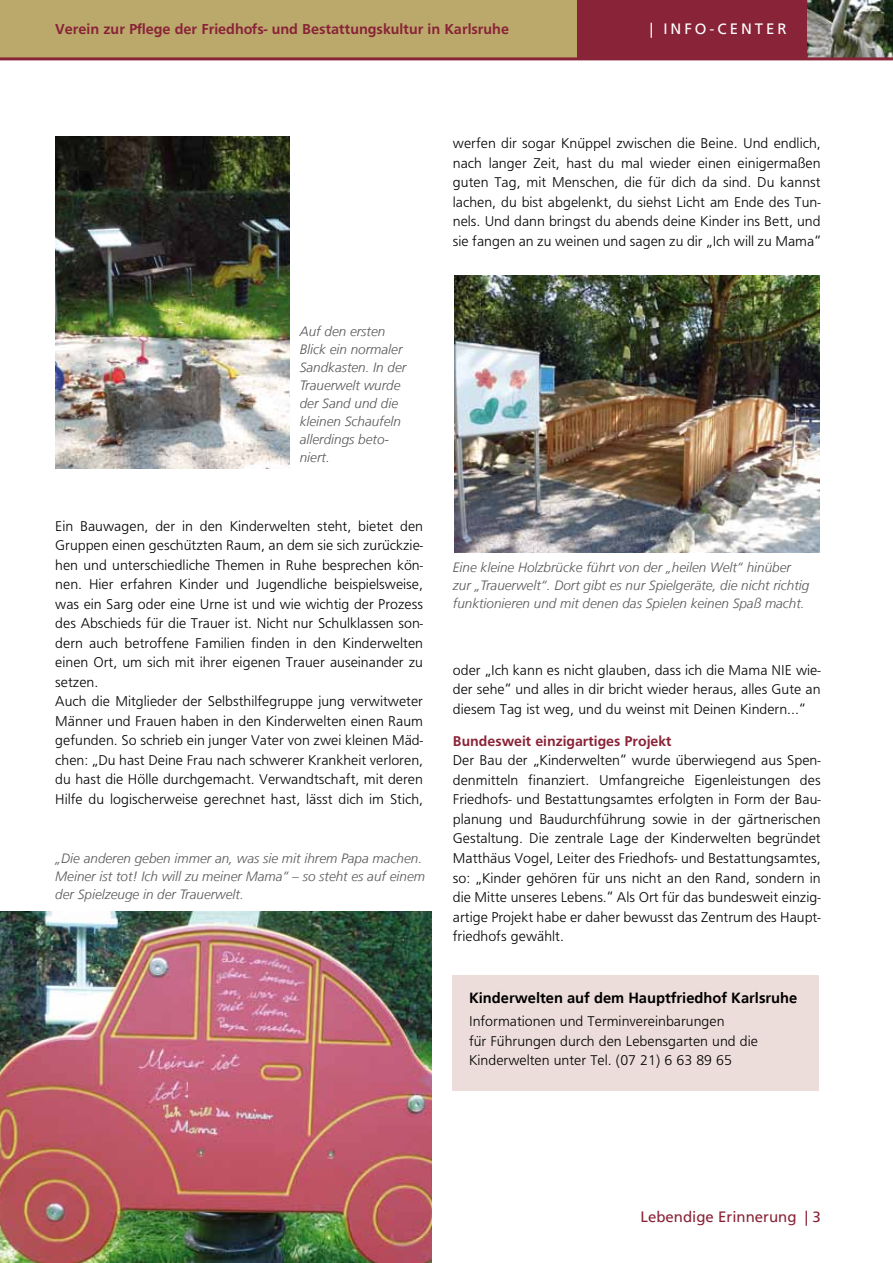
<style>
.page{position:relative;width:893px;height:1263px;background:#fff}
.page>*{position:absolute;margin:0;border:0;box-sizing:border-box;transform-origin:0 0}
.t1{font:700 15px "Frutiger";color:#892337}
.t2{font:15px "Frutiger LT";color:#892337}
.t3{font:15px "Frutiger LT";letter-spacing:.2em;color:#fff}
.t4{font:14.7px/19.5px "Frutiger";color:#000;text-align:justify}
.t5{font:700 14.7px "Frutiger LT";color:#000}
.t6{font:700 14.7px "Frutiger";color:#892337}
.t7{font:italic 300 13.5px/18px "Frutiger LT";color:#58585a}
</style>
<div class="page">
<div style="left:0;top:0;width:863px;height:58px;background:#bba96c"></div>
<img style="left:807px;top:0;width:86px;height:57px">
<hr style="left:0;top:57px;width:893px;height:3px;background:#892337">
<div style="left:578px;top:0;width:229px;height:58px;background:#892337"></div>
<img style="left:0;top:911px;width:432px;height:352px">
<img style="left:454px;top:275px;width:365px;height:278px">
<img style="left:55px;top:136px;width:235px;height:332px">
<div style="left:453px;top:975px;width:366px;height:116px;background:#ecddda"></div>
<p class="t1" style="left:55px;top:20px;width:455px">Verein zur Pflege der Friedhofs- und Bestattungskultur in Karlsruhe</p>
<p class="t3" style="left:650px;top:20px;width:138px">| INFO-CENTER</p>
<p class="t4" style="left:453px;top:133px;width:369px">werfen dir sogar Knüppel zwischen die Beine. Und endlich, nach langer Zeit, hast du mal wieder einen einigermaßen guten Tag, mit Menschen, die für dich da sind. Du kannst lachen, du bist abgelenkt, du siehst Licht am Ende des Tun&shy;nels. Und dann bringst du abends deine Kinder ins Bett, und sie fangen an zu weinen und sagen zu dir „Ich will zu Mama“</p>
<p class="t7" style="left:300px;top:322px;width:108px">Auf den ersten<br>Blick ein normaler<br>Sandkasten. In der<br>Trauerwelt wurde der Sand und die kleinen Schaufeln allerdings beto&shy;niert.</p>
<p class="t4" style="left:55px;top:516px;width:369px;text-align:left">Ein Bauwagen, der in den Kinderwelten steht, bietet den Gruppen einen geschützten Raum, an dem sie sich zurückzie&shy;hen und unterschiedliche Themen in Ruhe besprechen kön&shy;nen. Hier erfahren Kinder und Jugendliche beispielsweise, was ein Sarg oder eine Urne ist und wie wichtig der Prozess des Abschieds für die Trauer ist. Nicht nur Schulklassen son&shy;dern auch betroffene Familien finden in den Kinderwelten einen Ort, um sich mit ihrer eigenen Trauer auseinander zu setzen.<br>Auch die Mitglieder der Selbsthilfegruppe jung verwitweter Männer und Frauen haben in den Kinderwelten einen Raum gefunden. So schrieb ein junger Vater von zwei kleinen Mäd&shy;chen: „Du hast Deine Frau nach schwerer Krankheit verloren, du hast die Hölle durchgemacht. Verwandtschaft, mit deren Hilfe du logischerweise gerechnet hast, lässt dich im Stich,</p>
<p class="t7" style="left:55px;top:849px;width:371px">„Die anderen geben immer an, was sie mit ihrem Papa machen.<br>Meiner ist tot! Ich will zu meiner Mama“ – so steht es auf einem der Spielzeuge in der Trauerwelt.</p>
<p class="t7" style="left:453px;top:559px;width:358px">Eine kleine Holzbrücke führt von der „heilen Welt“ hinüber zur „Trauerwelt“. Dort gibt es nur Spielgeräte, die nicht richtig funktionieren und mit denen das Spielen keinen Spaß macht.</p>
<p class="t4" style="left:453px;top:660px;width:369px">oder „Ich kann es nicht glauben, dass ich die Mama NIE wie&shy;der sehe“ und alles in dir bricht wieder heraus, alles Gute an diesem Tag ist weg, und du weinst mit Deinen Kindern...“</p>
<p class="t6" style="left:453px;top:732px;width:220px">Bundesweit einzigartiges Projekt</p>
<p class="t4" style="left:453px;top:751px;width:369px">Der Bau der „Kinderwelten“ wurde überwiegend aus Spen&shy;denmitteln finanziert. Umfangreiche Eigenleistungen des Friedhofs- und Bestattungsamtes erfolgten in Form der Bau&shy;planung und Baudurchführung sowie in der gärtnerischen Gestaltung. Die zentrale Lage der Kinderwelten begründet Matthäus Vogel, Leiter des Friedhofs- und Bestattungsamtes, so: „Kinder gehören für uns nicht an den Rand, sondern in die Mitte unseres Lebens.“ Als Ort für das bundesweit einzig&shy;artige Projekt habe er daher bewusst das Zentrum des Haupt&shy;friedhofs gewählt.</p>
<p class="t5" style="left:469px;top:989px;width:330px">Kinderwelten auf dem Hauptfriedhof Karlsruhe</p>
<p class="t4" style="left:469px;top:1012px;width:290px;text-align:left">Informationen und Terminvereinbarungen<br>für Führungen durch den Lebensgarten und die<br>Kinderwelten unter Tel. (07 21) 6 63 89 65</p>
<p class="t2" style="left:641px;top:1208px;width:182px">Lebendige Erinnerung | 3</p>
</div>
